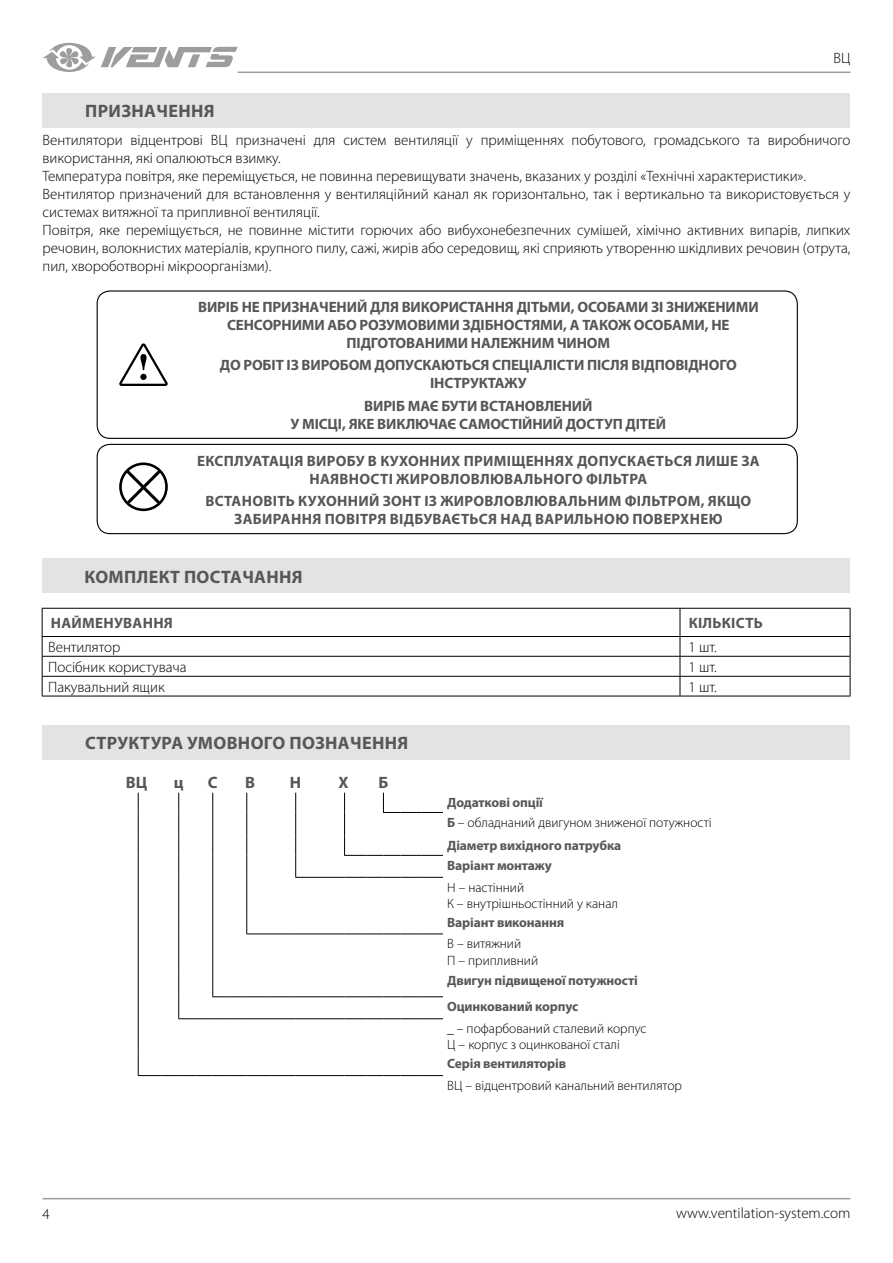
<style>
.page{position:relative;width:893px;height:1263px;background:#fff}
.page>*{position:absolute;margin:0;border:0;box-sizing:border-box;transform-origin:0 0}
.t1{font:700 18px "Myriad Pro";letter-spacing:.02em;color:#575756}
.t2{font:700 16.5px "Myriad Pro";color:#575756}
.t3{font:300 15px/18px "Myriad Pro";color:#000}
.t4{font:700 15px/18px "Myriad Pro";letter-spacing:-.01em;color:#575756;text-align:center}
.t5{font:700 15px/18px "Myriad Pro";letter-spacing:.02em;color:#575756;text-align:center}
.t6{font:300 13.5px/16.2px "Myriad Pro";color:#000}
.t7{font:700 13.5px/19.8px "Myriad Pro";letter-spacing:-.01em;color:#575756}
.s1{font-weight:700;color:#575756}
</style>
<div class="page">
<hr style="left:43px;top:1198px;width:807px;height:1px;background:#9d9d9c">
<hr style="left:238px;top:72px;width:612px;height:1px;background:#9d9d9c">
<svg style="left:43px;top:43px;width:195px;height:29px"></svg>
<div style="left:43px;top:94px;width:807px;height:34px;background:#e3e3e3"></div>
<div style="left:97px;top:290px;width:701px;height:149px;border:1px solid #000;border-radius:13px"></div>
<div style="left:97px;top:444px;width:701px;height:90px;border:1px solid #000;border-radius:13px"></div>
<svg style="left:119px;top:343px;width:49px;height:43px"></svg>
<svg style="left:119px;top:462px;width:49px;height:49px"></svg>
<hr style="left:42px;top:608px;width:638px;height:1px;background:#000">
<hr style="left:680px;top:608px;width:170px;height:1px;background:#000">
<hr style="left:42px;top:636px;width:638px;height:1px;background:#000">
<hr style="left:680px;top:636px;width:170px;height:1px;background:#000">
<hr style="left:42px;top:656px;width:638px;height:1px;background:#000">
<hr style="left:680px;top:656px;width:170px;height:1px;background:#000">
<hr style="left:42px;top:676px;width:638px;height:1px;background:#000">
<svg style="left:42px;top:609px;width:1px;height:87px"></svg>
<hr style="left:680px;top:676px;width:170px;height:1px;background:#000">
<svg style="left:680px;top:609px;width:1px;height:87px"></svg>
<svg style="left:850px;top:609px;width:1px;height:87px"></svg>
<hr style="left:42px;top:696px;width:638px;height:1px;background:#000">
<hr style="left:680px;top:696px;width:170px;height:1px;background:#000">
<div style="left:43px;top:725px;width:807px;height:34px;background:#e3e3e3"></div>
<svg style="left:246px;top:793px;width:1px;height:84px"></svg>
<hr style="left:246px;top:877px;width:1px;height:35px;background:#000">
<svg style="left:138px;top:793px;width:1px;height:84px"></svg>
<hr style="left:138px;top:877px;width:1px;height:35px;background:#000">
<svg style="left:138px;top:912px;width:1px;height:22px"></svg>
<hr style="left:138px;top:934px;width:1px;height:37px;background:#000">
<svg style="left:138px;top:971px;width:1px;height:48px"></svg>
<hr style="left:138px;top:1019px;width:1px;height:34px;background:#000">
<svg style="left:138px;top:1053px;width:305px;height:23px"></svg>
<svg style="left:212px;top:793px;width:1px;height:84px"></svg>
<hr style="left:212px;top:877px;width:1px;height:35px;background:#000">
<svg style="left:212px;top:912px;width:1px;height:22px"></svg>
<hr style="left:212px;top:934px;width:1px;height:37px;background:#000">
<svg style="left:246px;top:912px;width:197px;height:22px"></svg>
<svg style="left:295px;top:793px;width:148px;height:85px"></svg>
<svg style="left:178px;top:793px;width:1px;height:84px"></svg>
<hr style="left:178px;top:877px;width:1px;height:35px;background:#000">
<svg style="left:178px;top:912px;width:1px;height:22px"></svg>
<hr style="left:178px;top:934px;width:1px;height:37px;background:#000">
<svg style="left:178px;top:971px;width:265px;height:48px"></svg>
<div style="left:42px;top:559px;width:808px;height:34px;background:#e3e3e3"></div>
<p class="t1" style="left:85px;top:99px;width:131px">ПРИЗНАЧЕННЯ</p>
<p class="t3" style="left:833px;top:49px;width:18px">ВЦ</p>
<p class="t3" style="left:43px;top:131px;width:809px">Вентилятори відцентрові ВЦ призначені для систем вентиляції у приміщеннях побутового, громадського та виробничого використання, які опалюються взимку.<br>Температура повітря, яке переміщується, не повинна перевищувати значень, вказаних у розділі «Технічні характеристики».<br>Вентилятор призначений для встановлення у вентиляційний канал як горизонтально, так і вертикально та використовується у системах витяжної та припливної вентиляції.<br>Повітря, яке переміщується, не повинне містити горючих або вибухонебезпечних сумішей, хімічно активних випарів, липких речовин, волокнистих матеріалів, крупного пилу, сажі, жирів або середовищ, які сприяють утворенню шкідливих речовин (отрута, пил, хвороботворні мікроорганізми).</p>
<p class="t4" style="left:198px;top:297px;width:562px">ВИРІБ НЕ ПРИЗНАЧЕНИЙ ДЛЯ ВИКОРИСТАННЯ ДІТЬМИ, ОСОБАМИ ЗІ ЗНИЖЕНИМИ<br>СЕНСОРНИМИ АБО РОЗУМОВИМИ ЗДІБНОСТЯМИ, А ТАКОЖ ОСОБАМИ, НЕ<br>ПІДГОТОВАНИМИ НАЛЕЖНИМ ЧИНОМ</p>
<p class="t4" style="left:220px;top:356px;width:518px">ДО РОБІТ ІЗ ВИРОБОМ ДОПУСКАЮТЬСЯ СПЕЦІАЛІСТИ ПІСЛЯ ВІДПОВІДНОГО<br>ІНСТРУКТАЖУ</p>
<p class="t4" style="left:291px;top:396px;width:377px">ВИРІБ МАЄ БУТИ ВСТАНОВЛЕНИЙ<br>У МІСЦІ, ЯКЕ ВИКЛЮЧАЄ САМОСТІЙНИЙ ДОСТУП ДІТЕЙ</p>
<p class="t5" style="left:197px;top:451px;width:564px">ЕКСПЛУАТАЦІЯ ВИРОБУ В КУХОННИХ ПРИМІЩЕННЯХ ДОПУСКАЄТЬСЯ ЛИШЕ ЗА<br>НАЯВНОСТІ ЖИРОВЛОВЛЮВАЛЬНОГО ФІЛЬТРА</p>
<p class="t5" style="left:205px;top:491px;width:547px">ВСТАНОВІТЬ КУХОННИЙ ЗОНТ ІЗ ЖИРОВЛОВЛЮВАЛЬНИМ ФІЛЬТРОМ, ЯКЩО<br>ЗАБИРАННЯ ПОВІТРЯ ВІДБУВАЄТЬСЯ НАД ВАРИЛЬНОЮ ПОВЕРХНЕЮ</p>
<p class="t1" style="left:84px;top:565px;width:220px">КОМПЛЕКТ ПОСТАЧАННЯ</p>
<p class="t5" style="left:51px;top:613px;width:124px">НАЙМЕНУВАННЯ</p>
<p class="t5" style="left:689px;top:613px;width:76px">КІЛЬКІСТЬ</p>
<p class="t3" style="left:48px;top:638px;width:74px">Вентилятор</p>
<p class="t3" style="left:688px;top:638px;width:30px">1 шт.</p>
<p class="t3" style="left:48px;top:658px;width:140px">Посібник користувача</p>
<p class="t3" style="left:688px;top:658px;width:30px">1 шт.</p>
<p class="t3" style="left:48px;top:678px;width:118px">Пакувальний ящик</p>
<p class="t3" style="left:688px;top:678px;width:30px">1 шт.</p>
<p class="t1" style="left:85px;top:731px;width:325px">СТРУКТУРА УМОВНОГО ПОЗНАЧЕННЯ</p>
<p class="t2" style="left:126px;top:772px;width:23px">ВЦ</p>
<p class="t2" style="left:174px;top:772px;width:11px">ц</p>
<p class="t2" style="left:208px;top:772px;width:11px">С</p>
<p class="t2" style="left:245px;top:772px;width:11px">В</p>
<p class="t2" style="left:290px;top:772px;width:13px">Н</p>
<p class="t2" style="left:339px;top:772px;width:12px">X</p>
<p class="t2" style="left:378px;top:772px;width:11px">Б</p>
<p class="t6" style="left:447px;top:793px;width:266px;line-height:19.8px"><span class="s1">Додаткові опції<br>Б</span> – обладнаний двигуном зниженої потужності</p>
<p class="t7" style="left:447px;top:835px;width:176px">Діаметр вихідного патрубка<br>Варіант монтажу</p>
<p class="t6" style="left:447px;top:879px;width:172px">Н – настінний<br>К – внутрішньостінний у канал</p>
<p class="t7" style="left:447px;top:912px;width:119px">Варіант виконання</p>
<p class="t6" style="left:447px;top:936px;width:93px">В – витяжний<br>П – припливний</p>
<p class="t7" style="left:447px;top:967px;width:192px;line-height:26.1px">Двигун підвищеної потужності<br>Оцинкований корпус</p>
<p class="t6" style="left:447px;top:1021px;width:201px">_ – пофарбований сталевий корпус<br>Ц – корпус з оцинкованої сталі</p>
<p class="t7" style="left:447px;top:1053px;width:120px">Серія вентиляторів</p>
<p class="t6" style="left:447px;top:1077px;width:236px">ВЦ – відцентровий канальний вентилятор</p>
<p class="t3" style="left:43px;top:1205px;width:9px">4</p>
<p class="t3" style="left:676px;top:1204px;width:176px">www.ventilation-system.com</p>
</div>
